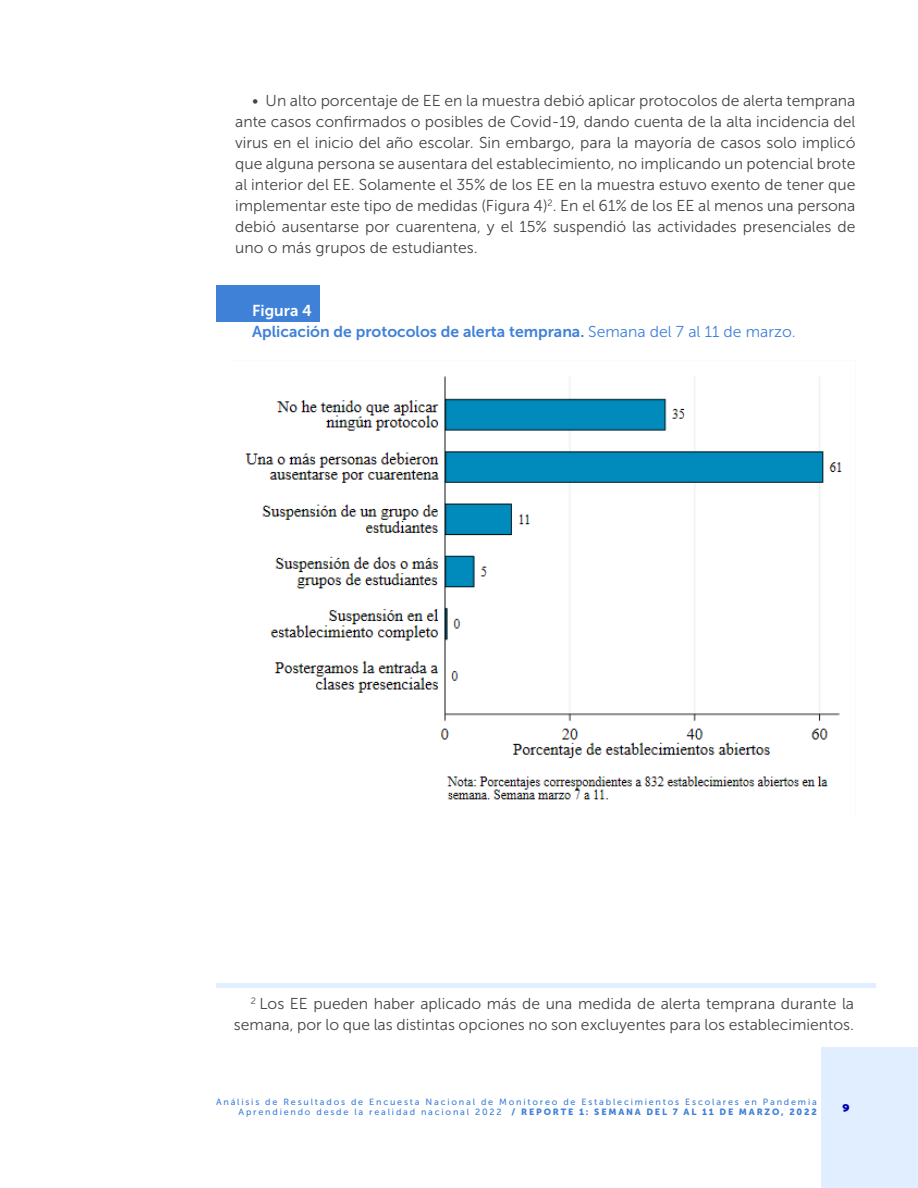
<style>
.page{position:relative;width:918px;height:1188px;background:#fff}
.page>*{position:absolute;margin:0;border:0;box-sizing:border-box;transform-origin:0 0}
.t1{font:15.75px/21px "Museo Sans 300";color:#454545;text-align:justify}
.t2{font:15.75px "Museo Sans 700";color:#4081d8}
.t3{font:15.75px "Museo Sans 700";color:#fff}
.t4{font:900 12px "Catamaran";color:#0000b5}
.t5{font:9px/10.8px "Museo Sans 500";letter-spacing:.2em;color:#4081d8;text-align:right}
.s1{font-family:"Museo Sans 300"}
.s2{font-family:"Museo Sans 900"}
</style>
<div class="page">
<div style="left:822px;top:1048px;width:96px;height:140px;background:#e0eeff"></div>
<div style="left:216px;top:285px;width:104px;height:36px;background:#4081d8"></div>
<img style="left:245px;top:376px;width:597px;height:424px">
<hr style="left:216px;top:984px;width:659px;height:4px;background:#e0eeff">
<p class="t1" style="left:235px;top:90px;width:622px;text-indent:17px">• Un alto porcentaje de EE en la muestra debió aplicar protocolos de alerta temprana ante casos confirmados o posibles de Covid-19, dando cuenta de la alta incidencia del virus en el inicio del año escolar. Sin embargo, para la mayoría de casos solo implicó que alguna persona se ausentara del establecimiento, no implicando un potencial brote al interior del EE. Solamente el 35% de los EE en la muestra estuvo exento de tener que implementar este tipo de medidas (Figura 4)<sup>2</sup>. En el 61% de los EE al menos una persona debió ausentarse por cuarentena, y el 15% suspendió las actividades presenciales de uno o más grupos de estudiantes.</p>
<p class="t3" style="left:252px;top:302px;width:61px">Figura 4</p>
<p class="t2" style="left:252px;top:323px;width:545px">Aplicación de protocolos de alerta temprana. <span class="s1">Semana del 7 al 11 de marzo.</span></p>
<p class="t1" style="left:234px;top:993px;width:622px;text-align:right"><sup>2</sup> Los EE pueden haber aplicado más de una medida de alerta temprana durante la semana, por lo que las distintas opciones no son excluyentes para los establecimientos.</p>
<p class="t5" style="left:216px;top:1096px;width:602px">Análisis de Resultados de Encuesta Nacional de Monitoreo de Establecimientos Escolares en Pandemia<br>Aprendiendo desde la realidad nacional 2022 <span class="s2">/ REPORTE 1: SEMANA DEL 7 AL 11 DE MARZO, 2022</span></p>
<p class="t4" style="left:843px;top:1098px;width:9px">9</p>
</div>
